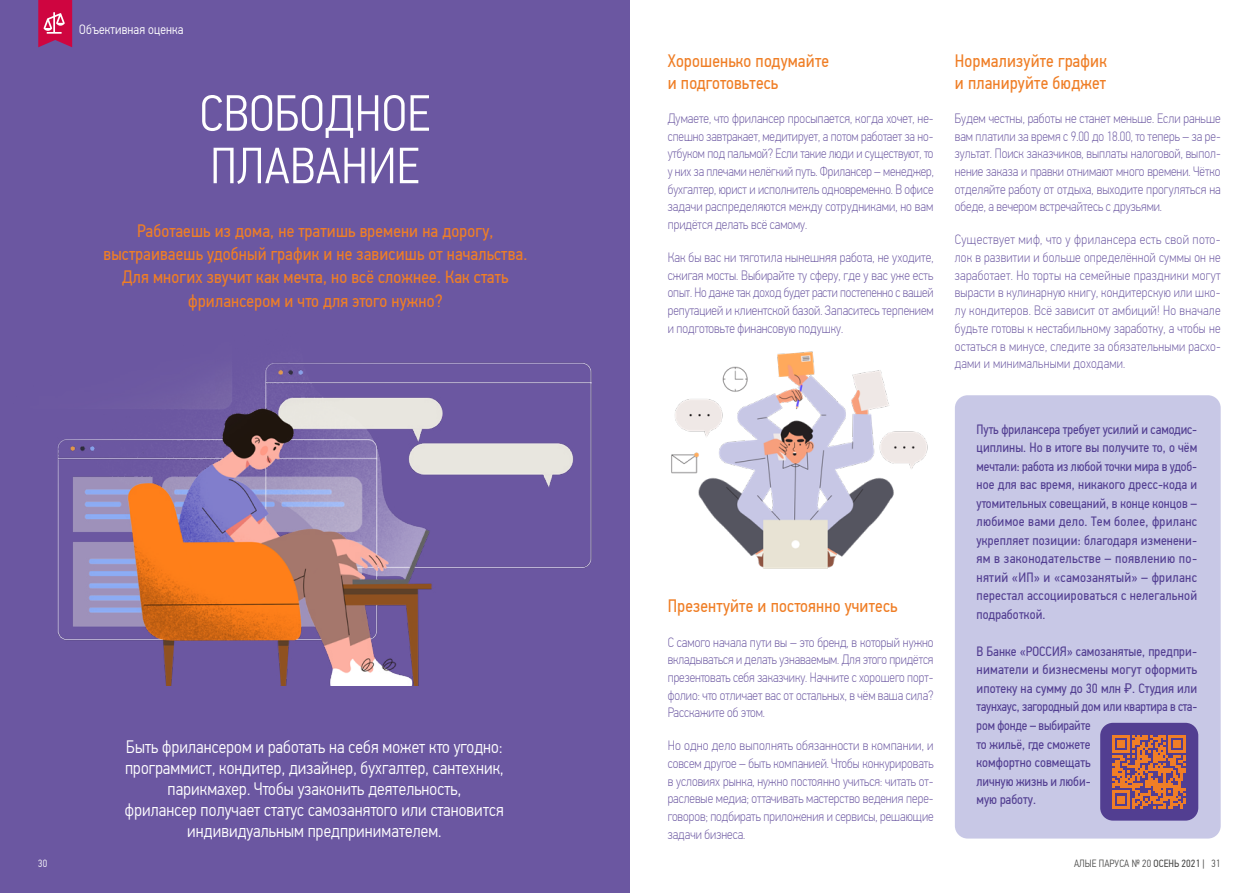
<style>
.page{position:relative;width:1259px;height:893px;background:#fff}
.page>*{position:absolute;margin:0;border:0;box-sizing:border-box;transform-origin:0 0}
.t1{font:300 51px/52.5px "PF Din Text Cond Pro";letter-spacing:.005em;color:#fff}
.t2{font:18px/23.2px "PF Din Text Cond Pro";letter-spacing:.01em;color:#ef7e26}
.t3{font:300 18px/21px "PF Din Text Cond Pro";letter-spacing:.005em;color:#fff;text-align:center}
.t4{font:100 13.5px/17.7px "PF Din Text Cond Pro";color:#6b57a1;text-align:justify}
.t5{font:13.5px/18.6px "PF Din Text Cond Pro";color:#523e91;text-align:justify}
.t6{font:300 13.5px "PF Din Text Cond Pro";letter-spacing:.01em;color:#fff}
.t7{font:300 10.5px "PF Din Text Cond Pro";letter-spacing:.005em;color:#4a4a49}
.t8{font:300 10.5px "PF Din Text Cond Pro";color:#fff}
.s1{font-family:"Roboto Condensed"}
.s2{font-weight:400}
</style>
<div class="page">
<div style="left:955px;top:395px;width:265px;height:443px;background:#c8c8e6;border-radius:13px"></div>
<div style="left:0;top:0;width:629px;height:893px;background:#6b57a1"></div>
<svg style="left:38px;top:0;width:34px;height:47px;background:#cc265c"></svg>
<div style="left:1100px;top:723px;width:98px;height:98px;background:#523e91;border-radius:13px"></div>
<svg style="left:1112px;top:735px;width:73px;height:73px"></svg>
<img style="left:57px;top:362px;width:535px;height:323px">
<img style="left:671px;top:351px;width:257px;height:218px">
<p class="t6" style="left:79px;top:22px;width:106px">Объективная оценка</p>
<h1 class="t1" style="left:200px;top:87px;width:232px">СВОБОДНОЕ<br>ПЛАВАНИЕ</h1>
<h2 class="t2" style="left:103px;top:219px;width:425px;text-align:center">Работаешь из дома, не тратишь времени на дорогу, выстраиваешь удобный график и не зависишь от начальства.<br>Для многих звучит как мечта, но всё сложнее. Как стать фрилансером и что для этого нужно?</h2>
<p class="t8" style="left:38px;top:858px;width:10px">30</p>
<p class="t3" style="left:125px;top:736px;width:380px">Быть фрилансером и работать на себя может кто угодно: программист, кондитер, дизайнер, бухгалтер, сантехник, парикмахер. Чтобы узаконить деятельность,<br>фрилансер получает статус самозанятого или становится индивидуальным предпринимателем.</p>
<h2 class="t2" style="left:668px;top:49px;width:163px;line-height:22.5px">Хорошенько подумайте и подготовьтесь</h2>
<p class="t4" style="left:668px;top:109px;width:267px">Думаете, что фрилансер просыпается, когда хочет, не&shy;спешно завтракает, медитирует, а потом работает за но&shy;утбуком под пальмой? Если такие люди и существуют, то у них за плечами нелёгкий путь. Фрилансер – менеджер, бухгалтер, юрист и исполнитель одновременно. В офисе задачи распределяются между сотрудниками, но вам придётся делать всё самому.</p>
<p class="t4" style="left:668px;top:248px;width:267px">Как бы вас ни тяготила нынешняя работа, не уходите, сжигая мосты. Выбирайте ту сферу, где у вас уже есть опыт. Но даже так доход будет расти постепенно с вашей репутацией и клиентской базой. Запаситесь терпением и подготовьте финансовую подушку.</p>
<h2 class="t2" style="left:668px;top:594px;width:231px">Презентуйте и постоянно учитесь</h2>
<p class="t4" style="left:668px;top:633px;width:267px">С самого начала пути вы – это бренд, в который нужно вкладываться и делать узнаваемым. Для этого придётся презентовать себя заказчику. Начните с хорошего порт&shy;фолио: что отличает вас от остальных, в чём ваша сила?<br>Расскажите об этом.</p>
<p class="t4" style="left:668px;top:737px;width:267px">Но одно дело выполнять обязанности в компании, и совсем другое – быть компанией. Чтобы конкурировать в условиях рынка, нужно постоянно учиться: читать от&shy;раслевые медиа; оттачивать мастерство ведения пере&shy;говоров; подбирать приложения и сервисы, решающие задачи бизнеса.</p>
<h2 class="t2" style="left:955px;top:49px;width:153px;line-height:22.5px">Нормализуйте график и планируйте бюджет</h2>
<p class="t4" style="left:955px;top:109px;width:267px">Будем честны, работы не станет меньше. Если раньше вам платили за время с 9.00 до 18.00, то теперь – за ре&shy;зультат. Поиск заказчиков, выплаты налоговой, выпол&shy;нение заказа и правки отнимают много времени. Чётко отделяйте работу от отдыха, выходите прогуляться на обеде, а вечером встречайтесь с друзьями.</p>
<p class="t4" style="left:955px;top:231px;width:267px">Существует миф, что у фрилансера есть свой пото&shy;лок в развитии и больше определённой суммы он не заработает. Но торты на семейные праздники могут вырасти в кулинарную книгу, кондитерскую или шко&shy;лу кондитеров. Всё зависит от амбиций! Но вначале будьте готовы к нестабильному заработку, а чтобы не остаться в минусе, следите за обязательными расхо&shy;дами и минимальными доходами.</p>
<p class="t5" style="left:976px;top:420px;width:222px">Путь фрилансера требует усилий и самодис&shy;циплины. Но в итоге вы получите то, о чём мечтали: работа из любой точки мира в удоб&shy;ное для вас время, никакого дресс-кода и утомительных совещаний, в конце концов – любимое вами дело. Тем более, фриланс укрепляет позиции: благодаря изменени&shy;ям в законодательстве – появлению по&shy;нятий «ИП» и «самозанятый» – фриланс перестал ассоциироваться с нелегальной подработкой.</p>
<p class="t5" style="left:976px;top:642px;width:222px;text-align:left">В Банке «РОССИЯ» самозанятые, предпри&shy;ниматели и бизнесмены могут оформить ипотеку на сумму до 30 млн <span class="s1">₽</span>. Студия или таунхаус, загородный дом или квартира в ста&shy;ром фонде – выбирайте<br>то жильё, где сможете<br>комфортно совмещать<br>личную жизнь и люби-<br>мую работу.</p>
<p class="t7" style="left:1074px;top:858px;width:148px">АЛЫЕ ПАРУСА № 20 <span class="s2">ОСЕНЬ 2021 |</span> 31</p>
</div>
